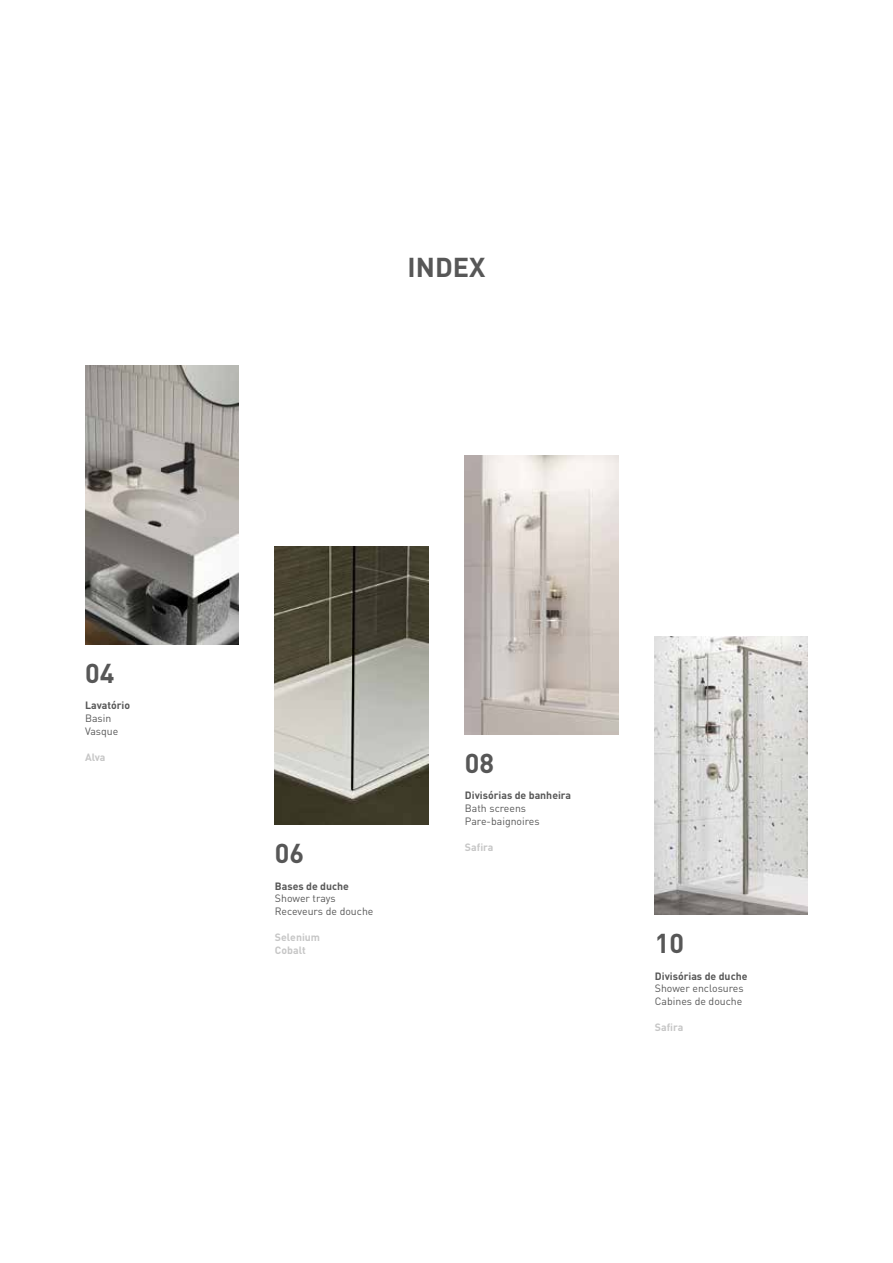
<style>
.page{position:relative;width:893px;height:1263px;background:#fff}
.page>*{position:absolute;margin:0;border:0;box-sizing:border-box;transform-origin:0 0}
.t1{font:700 27px "DIN Pro";color:#575757}
.t2{font:10.5px/12.6px "DIN Pro";color:#575757}
.t3{font:700 10.5px "DIN Pro";color:#575757}
.t4{font:700 10.5px/12.6px "DIN Pro";color:#c6c6c6}
</style>
<div class="page">
<img style="left:85px;top:366px;width:153px;height:278px">
<img style="left:275px;top:546px;width:153px;height:279px">
<img style="left:465px;top:456px;width:153px;height:278px">
<img style="left:655px;top:636px;width:153px;height:279px">
<h1 class="t1" style="left:408px;top:245px;width:79px">INDEX</h1>
<h1 class="t1" style="left:85px;top:650px;width:31px">04</h1>
<p class="t3" style="left:85px;top:697px;width:47px">Lavatório</p>
<p class="t2" style="left:85px;top:711px;width:35px">Basin<br>Vasque</p>
<p class="t4" style="left:85px;top:750px;width:22px">Alva</p>
<h1 class="t1" style="left:275px;top:831px;width:31px">06</h1>
<p class="t3" style="left:275px;top:877px;width:76px">Bases de duche</p>
<p class="t2" style="left:275px;top:891px;width:100px">Shower trays<br>Receveurs de douche</p>
<p class="t4" style="left:275px;top:930px;width:47px">Selenium<br>Cobalt</p>
<h1 class="t1" style="left:465px;top:740px;width:31px">08</h1>
<p class="t3" style="left:465px;top:787px;width:108px">Divisórias de banheira</p>
<p class="t2" style="left:465px;top:801px;width:76px">Bath screens<br>Pare-baignoires</p>
<p class="t4" style="left:465px;top:840px;width:30px">Safira</p>
<h1 class="t1" style="left:655px;top:921px;width:31px">10</h1>
<p class="t3" style="left:655px;top:967px;width:94px">Divisórias de duche</p>
<p class="t2" style="left:655px;top:981px;width:90px">Shower enclosures<br>Cabines de douche</p>
<p class="t4" style="left:655px;top:1020px;width:30px">Safira</p>
</div>
